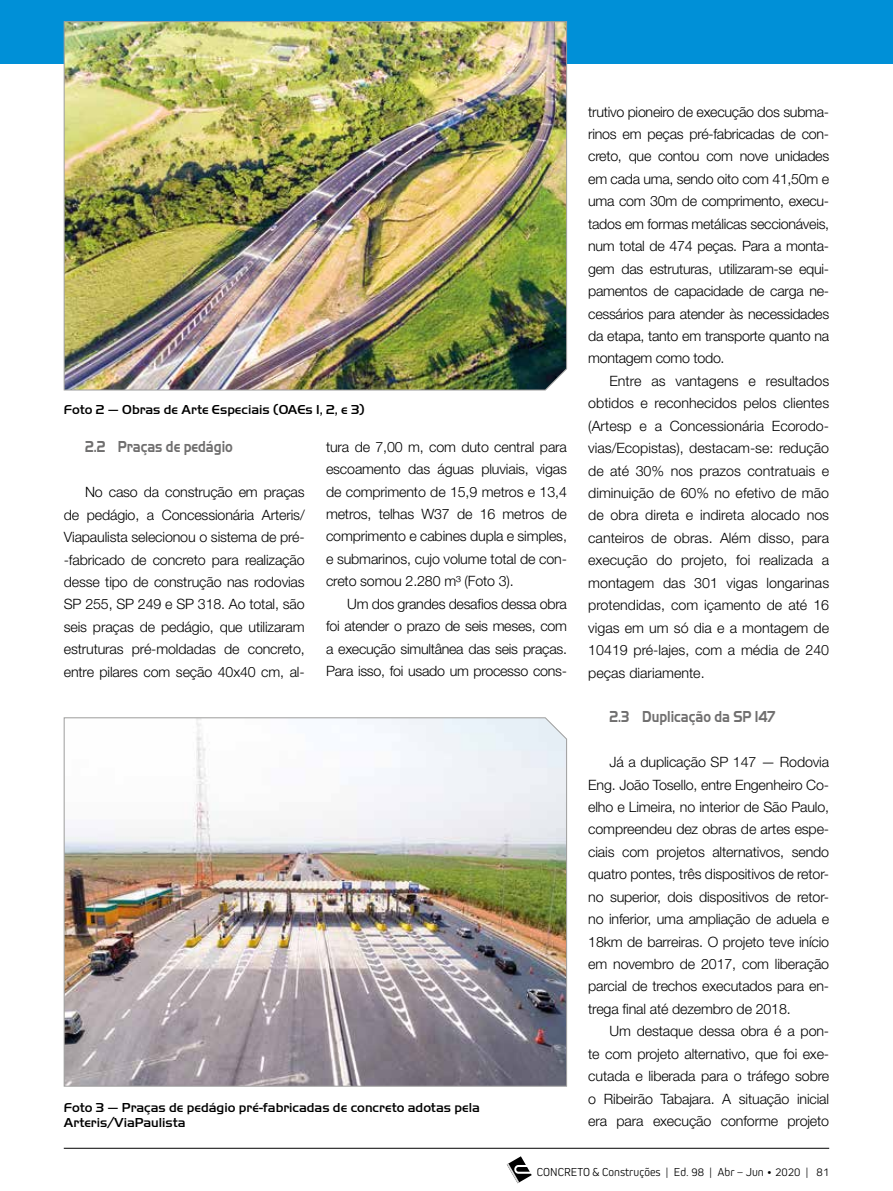
<style>
.page{position:relative;width:893px;height:1191px;background:#fff}
.page>*{position:absolute;margin:0;border:0;box-sizing:border-box;transform-origin:0 0}
.t1{font:700 16.5px "Handel Got D";color:#706f6f;scale:.8 1}
.t2{font:300 14.25px/22.5px "Helvetica Neue LT Std";letter-spacing:-.01em;color:#000;text-align:justify}
.t3{font:500 13.5px/15px "Handel Got D";color:#000}
.t4{font:300 12px "Kiro";color:#000}
</style>
<div class="page">
<svg style="left:507px;top:1156px;width:25px;height:27px"></svg>
<hr style="left:64px;top:1148px;width:765px;height:1px;background:#000">
<div style="left:0;top:0;width:893px;height:64px;background:#0090d7"></div>
<img style="left:63px;top:21px;width:504px;height:370px">
<img style="left:63px;top:717px;width:504px;height:370px">
<p class="t3" style="left:64px;top:402px;width:302px">Foto 2 — Obras de Arte Especiais (OAEs 1, 2, e 3)</p>
<p class="t1" style="left:85px;top:437px;width:186px">2.2 Praças de pedágio</p>
<p class="t2" style="left:64px;top:481px;width:242px;text-indent:21px">No caso da construção em praças de pedágio, a Concessionária Arteris/ Viapaulista selecionou o sistema de pré--fabricado de concreto para realização desse tipo de construção nas rodovias SP 255, SP 249 e SP 318. Ao total, são seis praças de pedágio, que utilizaram estruturas pré-moldadas de concreto, entre pilares com seção 40x40 cm, al-</p>
<p class="t2" style="left:326px;top:435px;width:242px">tura de 7,00 m, com duto central para escoamento das águas pluviais, vigas de comprimento de 15,9 metros e 13,4 metros, telhas W37 de 16 metros de comprimento e cabines dupla e simples, e submarinos, cujo volume total de con&shy;creto somou 2.280 m³ (Foto 3).</p>
<p class="t2" style="left:326px;top:592px;width:242px;text-indent:21px">Um dos grandes desafios dessa obra foi atender o prazo de seis meses, com a execução simultânea das seis praças.<br>Para isso, foi usado um processo cons-</p>
<p class="t3" style="left:64px;top:1100px;width:417px">Foto 3 — Praças de pedágio pré-fabricadas de concreto adotas pela<br>Arteris/ViaPaulista</p>
<p class="t2" style="left:588px;top:100px;width:242px">trutivo pioneiro de execução dos subma&shy;rinos em peças pré-fabricadas de con&shy;creto, que contou com nove unidades em cada uma, sendo oito com 41,50m e uma com 30m de comprimento, execu&shy;tados em formas metálicas seccionáveis, num total de 474 peças. Para a monta&shy;gem das estruturas, utilizaram-se equi&shy;pamentos de capacidade de carga ne&shy;cessários para atender às necessidades da etapa, tanto em transporte quanto na montagem como todo.</p>
<p class="t2" style="left:588px;top:369px;width:242px;text-indent:21px">Entre as vantagens e resultados obtidos e reconhecidos pelos clientes (Artesp e a Concessionária Ecorodo&shy;vias/Ecopistas), destacam-se: redução de até 30% nos prazos contratuais e diminuição de 60% no efetivo de mão de obra direta e indireta alocado nos canteiros de obras. Além disso, para execução do projeto, foi realizada a montagem das 301 vigas longarinas protendidas, com içamento de até 16 vigas em um só dia e a montagem de 10419 pré-lajes, com a média de 240 peças diariamente.</p>
<p class="t1" style="left:609px;top:707px;width:209px">2.3 Duplicação da SP 147</p>
<p class="t2" style="left:588px;top:750px;width:242px;text-indent:21px">Já a duplicação SP 147 — Rodovia Eng. João Tosello, entre Engenheiro Co&shy;elho e Limeira, no interior de São Paulo, compreendeu dez obras de artes espe&shy;ciais com projetos alternativos, sendo quatro pontes, três dispositivos de retor&shy;no superior, dois dispositivos de retor&shy;no inferior, uma ampliação de aduela e 18km de barreiras. O projeto teve início em novembro de 2017, com liberação parcial de trechos executados para en&shy;trega final até dezembro de 2018.</p>
<p class="t2" style="left:588px;top:1019px;width:242px;text-indent:21px">Um destaque dessa obra é a pon&shy;te com projeto alternativo, que foi exe&shy;cutada e liberada para o tráfego sobre o Ribeirão Tabajara. A situação inicial era para execução conforme projeto</p>
<p class="t4" style="left:537px;top:1164px;width:294px">CONCRETO &amp; Construções | Ed. 98 | Abr – Jun • 2020 | 81</p>
</div>
